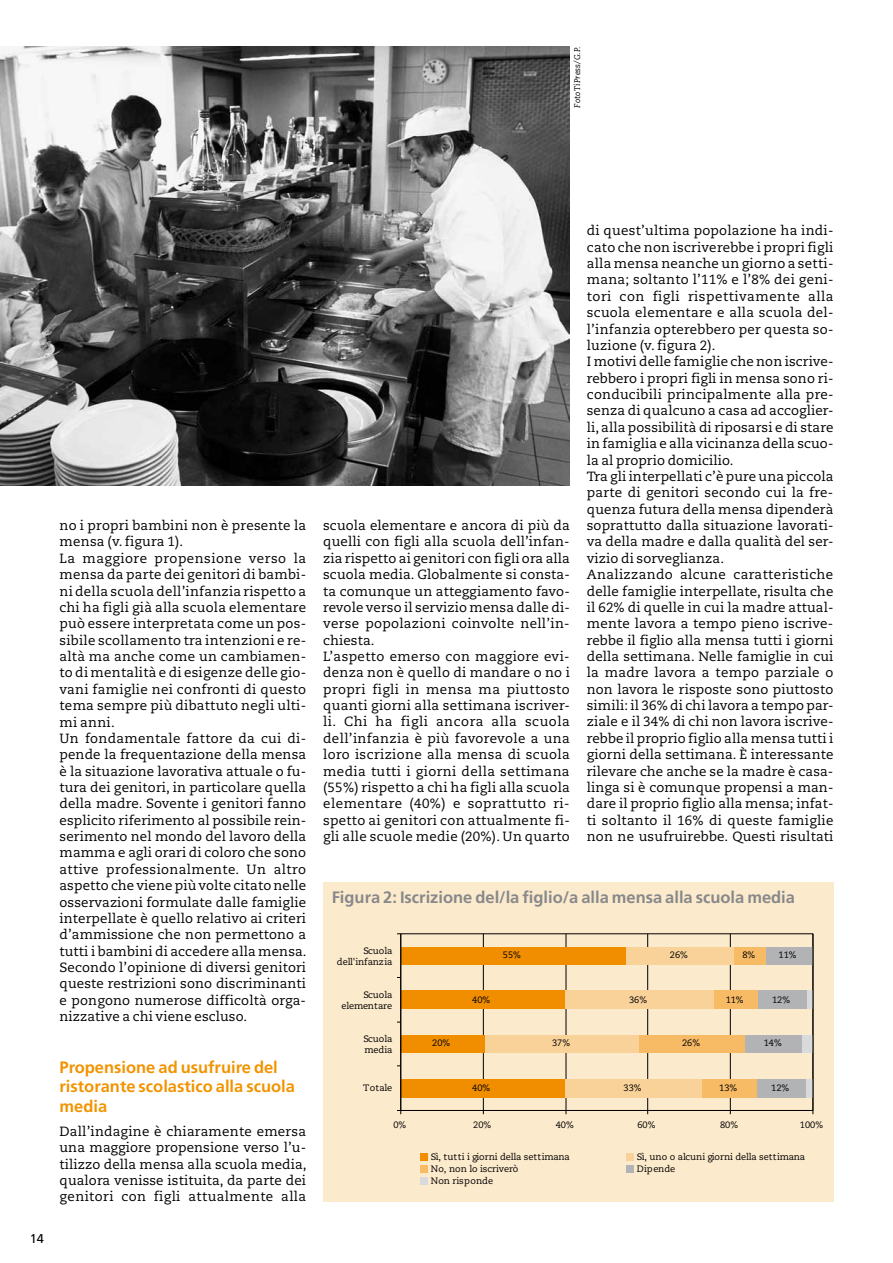
<style>
.page{position:relative;width:893px;height:1263px;background:#fff}
.page>*{position:absolute;margin:0;border:0;box-sizing:border-box;transform-origin:0 0}
.t1{font:700 16.5px/19.5px "Frutiger";color:#f29400}
.t2{font:700 16.5px "Frutiger";color:#87888a}
.t3{font:13.35px/16.4px "Caecilia";letter-spacing:.01em;color:#000}
.t4{font:12.75px "Frutiger";color:#000}
.t5{font:9.3px/11.1px "Caecilia";color:#000;text-align:center}
.t6{font:9.3px/11.1px "Caecilia";letter-spacing:-.025em;color:#000;text-align:right}
.t7{font:italic 8.25px "Caecilia";letter-spacing:.01em;color:#000}
</style>
<div class="page">
<div style="left:323px;top:882px;width:510px;height:320px;background:#fceacc"></div>
<hr style="left:483px;top:934px;width:1px;height:176px;background:#000">
<hr style="left:566px;top:934px;width:1px;height:176px;background:#000">
<hr style="left:647px;top:934px;width:1px;height:176px;background:#000">
<hr style="left:730px;top:934px;width:1px;height:176px;background:#000">
<hr style="left:813px;top:934px;width:1px;height:176px;background:#000">
<div style="left:766px;top:947px;width:47px;height:17px;background:#b1b3b4"></div>
<div style="left:401px;top:1079px;width:164px;height:18px;background:#f18e00"></div>
<div style="left:401px;top:1035px;width:84px;height:18px;background:#f18e00"></div>
<div style="left:401px;top:990px;width:164px;height:19px;background:#f18e00"></div>
<div style="left:401px;top:947px;width:225px;height:17px;background:#f18e00"></div>
<div style="left:565px;top:1079px;width:137px;height:18px;background:#f9d299"></div>
<div style="left:485px;top:1035px;width:154px;height:18px;background:#f9d299"></div>
<div style="left:565px;top:990px;width:149px;height:19px;background:#f9d299"></div>
<div style="left:626px;top:947px;width:108px;height:17px;background:#f9d299"></div>
<div style="left:702px;top:1079px;width:55px;height:18px;background:#f7bb66"></div>
<div style="left:639px;top:1035px;width:106px;height:18px;background:#f7bb66"></div>
<div style="left:714px;top:990px;width:44px;height:19px;background:#f7bb66"></div>
<div style="left:734px;top:947px;width:32px;height:17px;background:#f7bb66"></div>
<div style="left:757px;top:1079px;width:49px;height:18px;background:#b1b3b4"></div>
<div style="left:745px;top:1035px;width:58px;height:18px;background:#b1b3b4"></div>
<div style="left:758px;top:990px;width:49px;height:19px;background:#b1b3b4"></div>
<div style="left:806px;top:1079px;width:7px;height:18px;background:#d9dadb"></div>
<div style="left:803px;top:1035px;width:10px;height:18px;background:#d9dadb"></div>
<div style="left:807px;top:990px;width:6px;height:19px;background:#d9dadb"></div>
<div style="left:421px;top:1153px;width:7px;height:8px;background:#f18e00"></div>
<div style="left:627px;top:1153px;width:7px;height:8px;background:#f9d299"></div>
<div style="left:421px;top:1165px;width:7px;height:8px;background:#f7bb66"></div>
<div style="left:627px;top:1165px;width:7px;height:8px;background:#b1b3b4"></div>
<div style="left:421px;top:1177px;width:7px;height:8px;background:#d9dadb"></div>
<div style="left:400px;top:933px;width:413px;height:178px;border:1px solid #000"></div>
<img style="left:0;top:47px;width:570px;height:438px">
<p class="t7" style="left:572px;top:108px;width:63px;rotate:-90deg">Foto TiPress/G.P.</p>
<p class="t4" style="left:30px;top:1231px;width:16px">14</p>
<p class="t3" style="left:60px;top:517px;width:249px">no i propri bambini non è presente la mensa (v. figura 1).<br>La maggiore propensione verso la mensa da parte dei genitori di bambi&shy;ni della scuola dell’infanzia rispetto a chi ha figli già alla scuola elementare può essere interpretata come un pos&shy;sibile scollamento tra intenzioni e re&shy;altà ma anche come un cambiamen&shy;to di mentalità e di esigenze delle gio&shy;vani famiglie nei confronti di questo tema sempre più dibattuto negli ulti&shy;mi anni.<br>Un fondamentale fattore da cui di&shy;pende la frequentazione della mensa è la situazione lavorativa attuale o fu&shy;tura dei genitori, in particolare quella della madre. Sovente i genitori fanno esplicito riferimento al possibile rein&shy;serimento nel mondo del lavoro della mamma e agli orari di coloro che sono attive professionalmente. Un altro aspetto che viene più volte citato nelle osservazioni formulate dalle famiglie interpellate è quello relativo ai criteri d’ammissione che non permettono a tutti i bambini di accedere alla mensa.<br>Secondo l’opinione di diversi genitori queste restrizioni sono discriminanti e pongono numerose difficoltà orga&shy;nizzative a chi viene escluso.</p>
<p class="t1" style="left:60px;top:1057px;width:237px">Propensione ad usufruire del ristorante scolastico alla scuola media</p>
<p class="t3" style="left:60px;top:1123px;width:249px;text-align:justify">Dall’indagine è chiaramente emersa una maggiore propensione verso l’u&shy;tilizzo della mensa alla scuola media, qualora venisse istituita, da parte dei genitori con figli attualmente alla</p>
<p class="t3" style="left:587px;top:223px;width:248px">di quest’ultima popolazione ha indi&shy;cato che non iscriverebbe i propri figli alla mensa neanche un giorno a setti&shy;mana; soltanto l’11% e l’8% dei geni&shy;tori con figli rispettivamente alla scuola elementare e alla scuola del&shy;l’infanzia opterebbero per questa so&shy;luzione (v. figura 2).<br>I motivi delle famiglie che non iscrive&shy;rebbero i propri figli in mensa sono ri&shy;conducibili principalmente alla pre&shy;senza di qualcuno a casa ad accoglier&shy;li, alla possibilità di riposarsi e di stare in famiglia e alla vicinanza della scuo&shy;la al proprio domicilio.<br>Tra gli interpellati c’è pure una piccola parte di genitori secondo cui la fre&shy;quenza futura della mensa dipenderà soprattutto dalla situazione lavorati&shy;va della madre e dalla qualità del ser&shy;vizio di sorveglianza.<br>Analizzando alcune caratteristiche delle famiglie interpellate, risulta che il 62% di quelle in cui la madre attual&shy;mente lavora a tempo pieno iscrive&shy;rebbe il figlio alla mensa tutti i giorni della settimana. Nelle famiglie in cui la madre lavora a tempo parziale o non lavora le risposte sono piuttosto simili: il 36% di chi lavora a tempo par&shy;ziale e il 34% di chi non lavora iscrive&shy;rebbe il proprio figlio alla mensa tutti i giorni della settimana. È interessante rilevare che anche se la madre è casa&shy;linga si è comunque propensi a man&shy;dare il proprio figlio alla mensa; infat&shy;ti soltanto il 16% di queste famiglie non ne usufruirebbe. Questi risultati</p>
<p class="t3" style="left:323px;top:517px;width:248px">scuola elementare e ancora di più da quelli con figli alla scuola dell’infan&shy;zia rispetto ai genitori con figli ora alla scuola media. Globalmente si consta&shy;ta comunque un atteggiamento favo&shy;revole verso il servizio mensa dalle di&shy;verse popolazioni coinvolte nell’in&shy;chiesta.<br>L’aspetto emerso con maggiore evi&shy;denza non è quello di mandare o no i propri figli in mensa ma piuttosto quanti giorni alla settimana iscriver&shy;li. Chi ha figli ancora alla scuola dell’infanzia è più favorevole a una loro iscrizione alla mensa di scuola media tutti i giorni della settimana (55%) rispetto a chi ha figli alla scuola elementare (40%) e soprattutto ri&shy;spetto ai genitori con attualmente fi&shy;gli alle scuole medie (20%). Un quarto</p>
<p class="t5" style="left:660px;top:603px;width:20px">14%</p>
<p class="t5" style="left:452px;top:604px;width:71px">Sì, tutti i giorni della settimana</p>
<p class="t5" style="left:787px;top:614px;width:20px">28%</p>
<p class="t5" style="left:759px;top:639px;width:20px">25%</p>
<p class="t5" style="left:726px;top:651px;width:20px">21%</p>
<p class="t6" style="left:457px;top:651px;width:66px">alla settimana</p>
<p class="t5" style="left:740px;top:686px;width:20px">23%</p>
<p class="t5" style="left:409px;top:687px;width:114px">sione non lo permettono</p>
<p class="t5" style="left:390px;top:711px;width:133px">No, anche se ha la possibilità</p>
<p class="t5" style="left:797px;top:711px;width:20px">29%</p>
<p class="t5" style="left:637px;top:722px;width:20px">11%</p>
<p class="t5" style="left:632px;top:747px;width:20px">11%</p>
<p class="t6" style="left:419px;top:748px;width:104px">Alla scuola elementare</p>
<p class="t5" style="left:534px;top:784px;width:14px">0%</p>
<p class="t5" style="left:459px;top:795px;width:64px">Non risponde</p>
<p class="t5" style="left:523px;top:823px;width:14px">0%</p>
<p class="t5" style="left:610px;top:823px;width:20px">10%</p>
<p class="t5" style="left:701px;top:823px;width:20px">20%</p>
<p class="t5" style="left:791px;top:823px;width:20px">30%</p>
<p class="t2" style="left:332px;top:887px;width:465px">Figura 2: Iscrizione del/la figlio/a alla mensa alla scuola media</p>
<p class="t6" style="left:337px;top:945px;width:57px">Scuola dell'infanzia</p>
<p class="t5" style="left:503px;top:949px;width:20px">55%</p>
<p class="t5" style="left:670px;top:949px;width:20px">26%</p>
<p class="t5" style="left:742px;top:949px;width:14px">8%</p>
<p class="t5" style="left:779px;top:949px;width:20px">11%</p>
<p class="t6" style="left:342px;top:989px;width:52px">Scuola elementare</p>
<p class="t5" style="left:472px;top:994px;width:20px">40%</p>
<p class="t5" style="left:629px;top:994px;width:20px">36%</p>
<p class="t5" style="left:726px;top:994px;width:20px">11%</p>
<p class="t5" style="left:772px;top:994px;width:20px">12%</p>
<p class="t6" style="left:363px;top:1034px;width:30px;text-align:left">Scuola media</p>
<p class="t5" style="left:432px;top:1038px;width:20px">20%</p>
<p class="t5" style="left:552px;top:1038px;width:20px">37%</p>
<p class="t5" style="left:682px;top:1038px;width:20px">26%</p>
<p class="t5" style="left:764px;top:1038px;width:20px">14%</p>
<p class="t5" style="left:363px;top:1082px;width:31px">Totale</p>
<p class="t5" style="left:472px;top:1082px;width:20px">40%</p>
<p class="t5" style="left:624px;top:1082px;width:20px">33%</p>
<p class="t5" style="left:719px;top:1082px;width:20px">13%</p>
<p class="t5" style="left:771px;top:1082px;width:20px">12%</p>
<p class="t5" style="left:393px;top:1120px;width:14px">0%</p>
<p class="t5" style="left:473px;top:1120px;width:20px">20%</p>
<p class="t5" style="left:556px;top:1120px;width:20px">40%</p>
<p class="t5" style="left:637px;top:1120px;width:20px">60%</p>
<p class="t5" style="left:720px;top:1120px;width:20px">80%</p>
<p class="t5" style="left:800px;top:1120px;width:25px">100%</p>
<p class="t5" style="left:431px;top:1151px;width:141px">Sì, tutti i giorni della settimana</p>
<p class="t6" style="left:637px;top:1151px;width:170px">Sì, uno o alcuni giorni della settimana</p>
<p class="t5" style="left:431px;top:1163px;width:89px">No, non lo iscriverò</p>
<p class="t5" style="left:637px;top:1163px;width:40px">Dipende</p>
<p class="t5" style="left:431px;top:1175px;width:64px">Non risponde</p>
</div>
